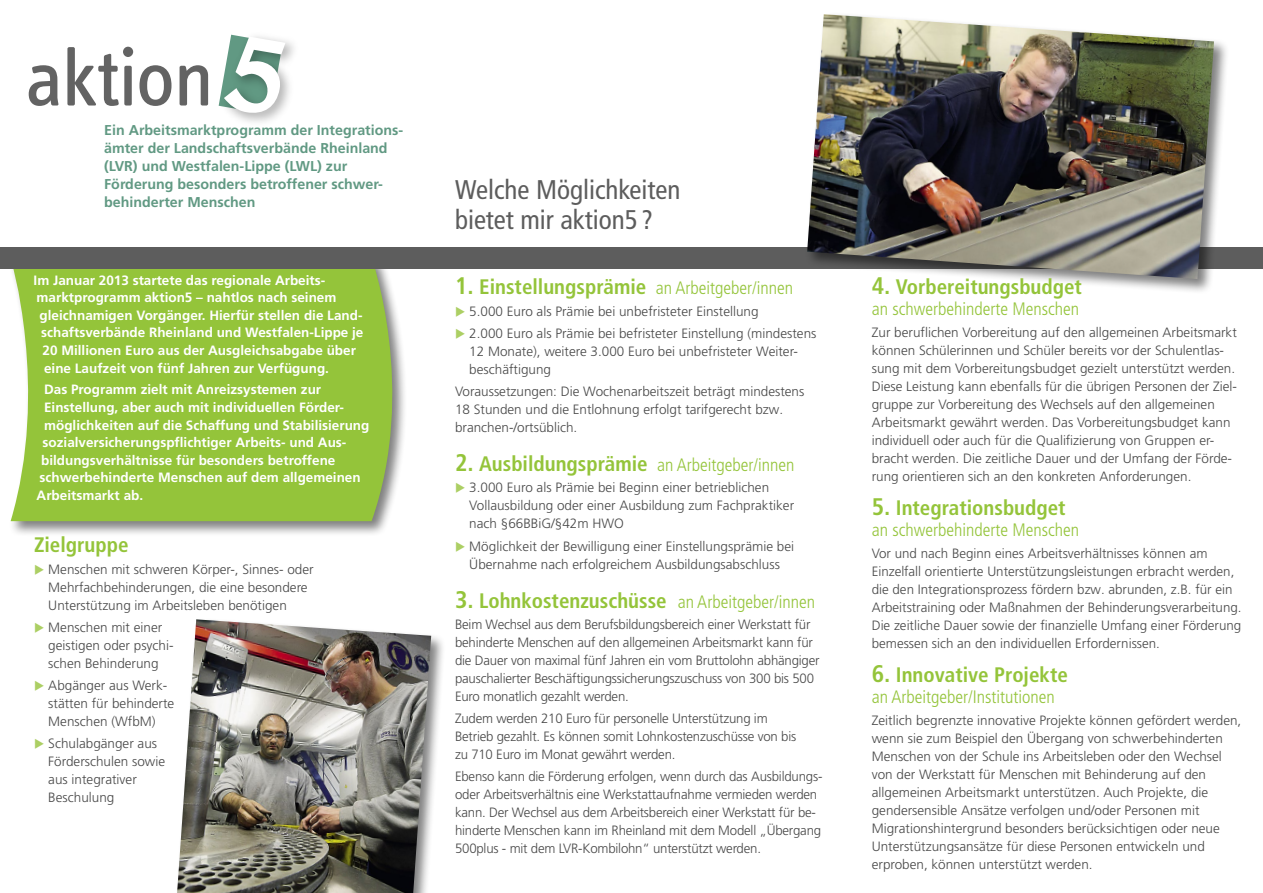
<style>
.page{position:relative;width:1263px;height:893px;background:#fff}
.page>*{position:absolute;margin:0;border:0;box-sizing:border-box;transform-origin:0 0}
.t1{font:condensed 27px/30px "Frutiger LT Pro";color:#5d5d5d}
.t2{font:700 condensed 21px "Frutiger LT Pro";color:#94c43a}
.t3{font:300 condensed 18px "Frutiger LT Pro";color:#94c43a}
.t4{font:700 14.25px/18px "Frutiger LT Pro";color:#619983}
.t5{font:300 13.5px/18px "Frutiger LT Pro";color:#484848}
.t6{font:700 13.5px "Frutiger LT Pro";color:#fff}
.s1{color:#accf64}
.s2{font-weight:700;font-size:24px}
.s3{font-weight:700;font-size:21px}
.s4{font-size:24px}
.s5{font-weight:300;font-size:18px}
</style>
<div class="page">
<svg style="left:29px;top:65px;width:30px;height:41px"></svg>
<svg style="left:67px;top:47px;width:66px;height:59px"></svg>
<svg style="left:139px;top:65px;width:32px;height:41px"></svg>
<svg style="left:180px;top:65px;width:28px;height:41px"></svg>
<svg style="left:219px;top:35px;width:66px;height:80px"></svg>
<div style="left:174px;top:617px;width:272px;height:276px;background:#000;opacity:.5"></div>
<img style="left:177px;top:619px;width:254px;height:274px">
<div style="left:8px;top:255px;width:400px;height:282px;background:#000;opacity:.5"></div>
<svg style="left:11px;top:268px;width:407px;height:253px;background:#9dc74d"></svg>
<div style="left:0;top:247px;width:1263px;height:21px;background:#5d5d5d"></div>
<div style="left:805px;top:12px;width:424px;height:282px;background:#000;opacity:.5"></div>
<img style="left:807px;top:14px;width:407px;height:265px">
<p class="t4" style="left:104px;top:122px;width:301px">Ein Arbeitsmarktprogramm der Integrations&shy;ämter der Landschaftsverbände Rheinland (LVR) und Westfalen-Lippe (LWL) zur Förderung besonders betroffener schwer&shy;behinderter Menschen</p>
<p class="t6" style="left:34px;top:272px;width:293px">Im Januar 2013 startete das regionale Arbeits-</p>
<p class="t6" style="left:37px;top:290px;width:301px">marktprogramm aktion5 – nahtlos nach seinem</p>
<p class="t6" style="left:40px;top:307px;width:323px">gleichnamigen Vorgänger. Hierfür stellen die Land-</p>
<p class="t6" style="left:41px;top:325px;width:324px">schaftsverbände Rheinland und Westfalen-Lippe je</p>
<p class="t6" style="left:43px;top:342px;width:315px">20 Millionen Euro aus der Ausgleichsabgabe über</p>
<p class="t6" style="left:44px;top:360px;width:286px">eine Laufzeit von fünf Jahren zur Verfügung.</p>
<p class="t6" style="left:44px;top:382px;width:279px">Das Programm zielt mit Anreizsystemen zur</p>
<p class="t6" style="left:44px;top:399px;width:300px">Einstellung, aber auch mit individuellen Förder-</p>
<p class="t6" style="left:44px;top:417px;width:327px">möglichkeiten auf die Schaffung und Stabilisierung</p>
<p class="t6" style="left:43px;top:434px;width:304px">sozialversicherungspflichtiger Arbeits- und Aus-</p>
<p class="t6" style="left:41px;top:452px;width:296px">bildungsverhältnisse für besonders betroffene</p>
<p class="t6" style="left:40px;top:470px;width:323px">schwerbehinderte Menschen auf dem allgemeinen</p>
<p class="t6" style="left:37px;top:487px;width:108px">Arbeitsmarkt ab.</p>
<h2 class="t2" style="left:34px;top:533px;width:96px">Zielgruppe</h2>
<p class="t5" style="left:48px;top:560px;width:267px;text-indent:-14px"><span class="s1">◆</span> Menschen mit schweren Körper-, Sinnes- oder<br>Mehrfachbehinderungen, die eine besondere<br>Unterstützung im Arbeitsleben benötigen</p>
<p class="t5" style="left:48px;top:618px;width:127px;text-indent:-14px"><span class="s1">◆</span> Menschen mit einer geistigen oder psychi&shy;schen Behinderung</p>
<p class="t5" style="left:48px;top:677px;width:128px;text-indent:-14px"><span class="s1">◆</span> Abgänger aus Werk&shy;stätten für behinderte<br>Menschen (WfbM)</p>
<p class="t5" style="left:48px;top:735px;width:118px;text-indent:-14px"><span class="s1">◆</span> Schulabgänger aus<br>Förderschulen sowie aus integrativer<br>Beschulung</p>
<h1 class="t1" style="left:455px;top:175px;width:227px">Welche Möglichkeiten bietet mir aktion5 ?</h1>
<h3 class="t3" style="left:455px;top:278px;width:339px"><span class="s2">1.</span> <span class="s3">Einstellungsprämie</span> an Arbeitgeber/innen</h3>
<p class="t5" style="left:455px;top:302px;width:305px"><span class="s1">◆</span> 5.000 Euro als Prämie bei unbefristeter Einstellung</p>
<p class="t5" style="left:469px;top:324px;width:349px;text-indent:-14px"><span class="s1">◆</span> 2.000 Euro als Prämie bei befristeter Einstellung (mindestens<br>12 Monate), weitere 3.000 Euro bei unbefristeter Weiter&shy;beschäftigung</p>
<p class="t5" style="left:455px;top:383px;width:351px">Voraussetzungen: Die Wochenarbeitszeit beträgt mindestens<br>18 Stunden und die Entlohnung erfolgt tarifgerecht bzw. branchen-/ortsüblich.</p>
<h3 class="t3" style="left:455px;top:455px;width:341px"><span class="s2">2.</span> <span class="s3">Ausbildungsprämie</span> an Arbeitgeber/innen</h3>
<p class="t5" style="left:469px;top:479px;width:326px;text-indent:-14px"><span class="s1">◆</span> 3.000 Euro als Prämie bei Beginn einer betrieblichen<br>Vollausbildung oder einer Ausbildung zum Fachpraktiker nach §66BBiG/§42m HWO</p>
<p class="t5" style="left:455px;top:537px;width:341px;text-align:center"><span class="s1">◆</span> Möglichkeit der Bewilligung einer Einstellungsprämie bei<br>Übernahme nach erfolgreichem Ausbildungsabschluss</p>
<h2 class="t2" style="left:455px;top:588px;width:361px"><span class="s4">3.</span> Lohnkostenzuschüsse <span class="s5">an Arbeitgeber/innen</span></h2>
<p class="t5" style="left:455px;top:615px;width:366px">Beim Wechsel aus dem Berufsbildungsbereich einer Werkstatt für behinderte Menschen auf den allgemeinen Arbeitsmarkt kann für die Dauer von maximal fünf Jahren ein vom Bruttolohn abhängiger pauschalierter Beschäftigungssicherungszuschuss von 300 bis 500<br>Euro monatlich gezahlt werden.</p>
<p class="t5" style="left:455px;top:710px;width:343px">Zudem werden 210 Euro für personelle Unterstützung im<br>Betrieb gezahlt. Es können somit Lohnkostenzuschüsse von bis zu 710 Euro im Monat gewährt werden.</p>
<p class="t5" style="left:455px;top:768px;width:369px">Ebenso kann die Förderung erfolgen, wenn durch das Ausbildungs&shy;oder Arbeitsverhältnis eine Werkstattaufnahme vermieden werden kann. Der Wechsel aus dem Arbeitsbereich einer Werkstatt für be&shy;hinderte Menschen kann im Rheinland mit dem Modell „Übergang 500plus - mit dem LVR-Kombilohn“ unterstützt werden.</p>
<h2 class="t2" style="left:872px;top:275px;width:212px"><span class="s4">4.</span> Vorbereitungsbudget</h2>
<h3 class="t3" style="left:872px;top:299px;width:209px">an schwerbehinderte Menschen</h3>
<p class="t5" style="left:872px;top:323px;width:367px">Zur beruflichen Vorbereitung auf den allgemeinen Arbeitsmarkt können Schülerinnen und Schüler bereits vor der Schulentlas&shy;sung mit dem Vorbereitungsbudget gezielt unterstützt werden.<br>Diese Leistung kann ebenfalls für die übrigen Personen der Ziel&shy;gruppe zur Vorbereitung des Wechsels auf den allgemeinen Arbeitsmarkt gewährt werden. Das Vorbereitungsbudget kann individuell oder auch für die Qualifizierung von Gruppen er&shy;bracht werden. Die zeitliche Dauer und der Umfang der Förde&shy;rung orientieren sich an den konkreten Anforderungen.</p>
<h2 class="t2" style="left:872px;top:496px;width:195px"><span class="s4">5.</span> Integrationsbudget</h2>
<h3 class="t3" style="left:872px;top:520px;width:209px">an schwerbehinderte Menschen</h3>
<p class="t5" style="left:872px;top:544px;width:371px">Vor und nach Beginn eines Arbeitsverhältnisses können am Einzelfall orientierte Unterstützungsleistungen erbracht werden, die den Integrationsprozess fördern bzw. abrunden, z.B. für ein Arbeitstraining oder Maßnahmen der Behinderungsverarbeitung.<br>Die zeitliche Dauer sowie der finanzielle Umfang einer Förderung bemessen sich an den individuellen Erfordernissen.</p>
<h2 class="t2" style="left:872px;top:662px;width:198px"><span class="s4">6.</span> Innovative Projekte</h2>
<h3 class="t3" style="left:872px;top:687px;width:185px">an Arbeitgeber/Institutionen</h3>
<p class="t5" style="left:872px;top:711px;width:371px">Zeitlich begrenzte innovative Projekte können gefördert werden, wenn sie zum Beispiel den Übergang von schwerbehinderten Menschen von der Schule ins Arbeitsleben oder den Wechsel von der Werkstatt für Menschen mit Behinderung auf den allgemeinen Arbeitsmarkt unterstützen. Auch Projekte, die gendersensible Ansätze verfolgen und/oder Personen mit Migrationshintergrund besonders berücksichtigen oder neue Unterstützungsansätze für diese Personen entwickeln und erproben, können unterstützt werden.</p>
</div>
